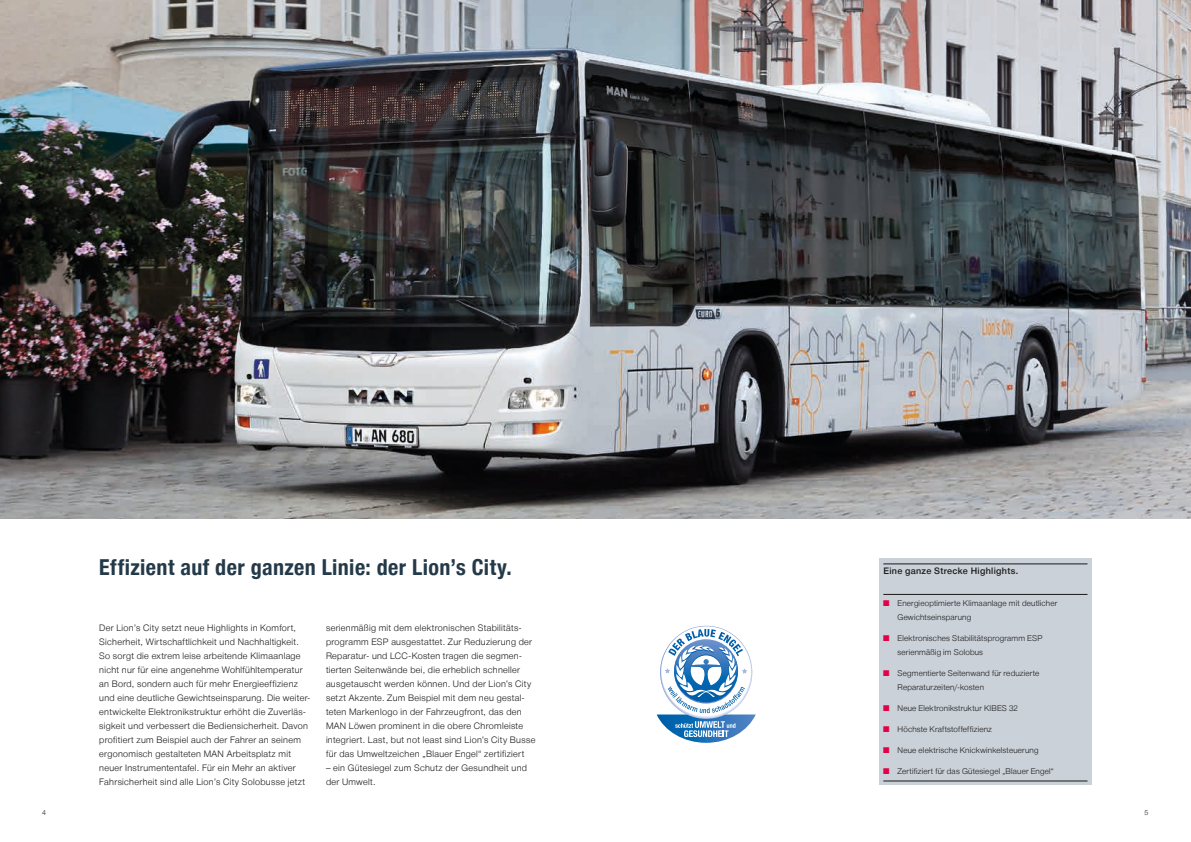
<style>
.page{position:relative;width:1191px;height:842px;background:#fff}
.page>*{position:absolute;margin:0;border:0;box-sizing:border-box;transform-origin:0 0}
.t1{font:700 22px "Man Global Condensed";letter-spacing:.02em;color:#243a49}
.t2{font:300 9px/14px "Man Global";letter-spacing:.035em;color:#1b1a19}
.t3{font:500 9px "Man Global";letter-spacing:.035em;color:#1b1a19}
.t4{font:300 8px/14px "Man Global";letter-spacing:.025em;color:#1b1a19}
.t5{font:300 7px "Man Global";color:#1b1a19}
.s1{color:#e40045}
</style>
<div class="page">
<img style="left:0;top:0;width:1191px;height:519px">
<div style="left:879px;top:559px;width:212px;height:226px;background:#cbd1d9"></div>
<hr style="left:883px;top:563px;width:204px;height:1px;background:#1b1a19">
<hr style="left:883px;top:594px;width:204px;height:1px;background:#1b1a19">
<hr style="left:883px;top:781px;width:204px;height:1px;background:#1b1a19">
<svg style="left:656px;top:626px;width:99px;height:117px"></svg>
<h1 class="t1" style="left:99px;top:554px;width:414px">Effizient auf der ganzen Linie: der Lion’s City.</h1>
<p class="t2" style="left:99px;top:620px;width:213px">Der Lion’s City setzt neue Highlights in Komfort, Sicherheit, Wirtschaftlichkeit und Nachhaltigkeit.<br>So sorgt die extrem leise arbeitende Klimaanlage nicht nur für eine angenehme Wohlfühltemperatur an Bord, sondern auch für mehr Energieeffizienz und eine deutliche Gewichtseinsparung. Die weiter&shy;entwickelte Elektronikstruktur erhöht die Zuverläs&shy;sigkeit und verbessert die Bediensicherheit. Davon profitiert zum Beispiel auch der Fahrer an seinem ergonomisch gestalteten MAN Arbeitsplatz mit neuer Instrumententafel. Für ein Mehr an aktiver Fahrsicherheit sind alle Lion’s City Solobusse jetzt</p>
<p class="t2" style="left:326px;top:620px;width:211px">serienmäßig mit dem elektronischen Stabilitäts&shy;programm ESP ausgestattet. Zur Reduzierung der Reparatur- und LCC-Kosten tragen die segmen&shy;tierten Seitenwände bei, die erheblich schneller ausgetauscht werden können. Und der Lion’s City setzt Akzente. Zum Beispiel mit dem neu gestal&shy;teten Markenlogo in der Fahrzeugfront, das den MAN Löwen prominent in die obere Chromleiste integriert. Last, but not least sind Lion’s City Busse für das Umweltzeichen „Blauer Engel“ zertifiziert</p>
<p class="t2" style="left:326px;top:760px;width:202px">– ein Gütesiegel zum Schutz der Gesundheit und der Umwelt.</p>
<p class="t3" style="left:883px;top:566px;width:136px">Eine ganze Strecke Highlights.</p>
<p class="t4" style="left:897px;top:596px;width:161px;text-indent:-14px"><span class="s1">■</span> Energieoptimierte Klimaanlage mit deutlicher<br>Gewichtseinsparung</p>
<p class="t4" style="left:897px;top:631px;width:146px;text-indent:-14px"><span class="s1">■</span> Elektronisches Stabilitätsprogramm ESP serienmäßig im Solobus</p>
<p class="t4" style="left:897px;top:666px;width:143px;text-indent:-14px"><span class="s1">■</span> Segmentierte Seitenwand für reduzierte<br>Reparaturzeiten/-kosten</p>
<p class="t4" style="left:883px;top:701px;width:136px"><span class="s1">■</span> Neue Elektronikstruktur KIBES 32</p>
<p class="t4" style="left:883px;top:722px;width:110px"><span class="s1">■</span> Höchste Kraftstoffeffizienz</p>
<p class="t4" style="left:883px;top:743px;width:157px"><span class="s1">■</span> Neue elektrische Knickwinkelsteuerung</p>
<p class="t4" style="left:883px;top:764px;width:172px"><span class="s1">■</span> Zertifiziert für das Gütesiegel „Blauer Engel“</p>
<p class="t5" style="left:42px;top:809px;width:5px">4</p>
<p class="t5" style="left:1144px;top:808px;width:5px">5</p>
</div>
